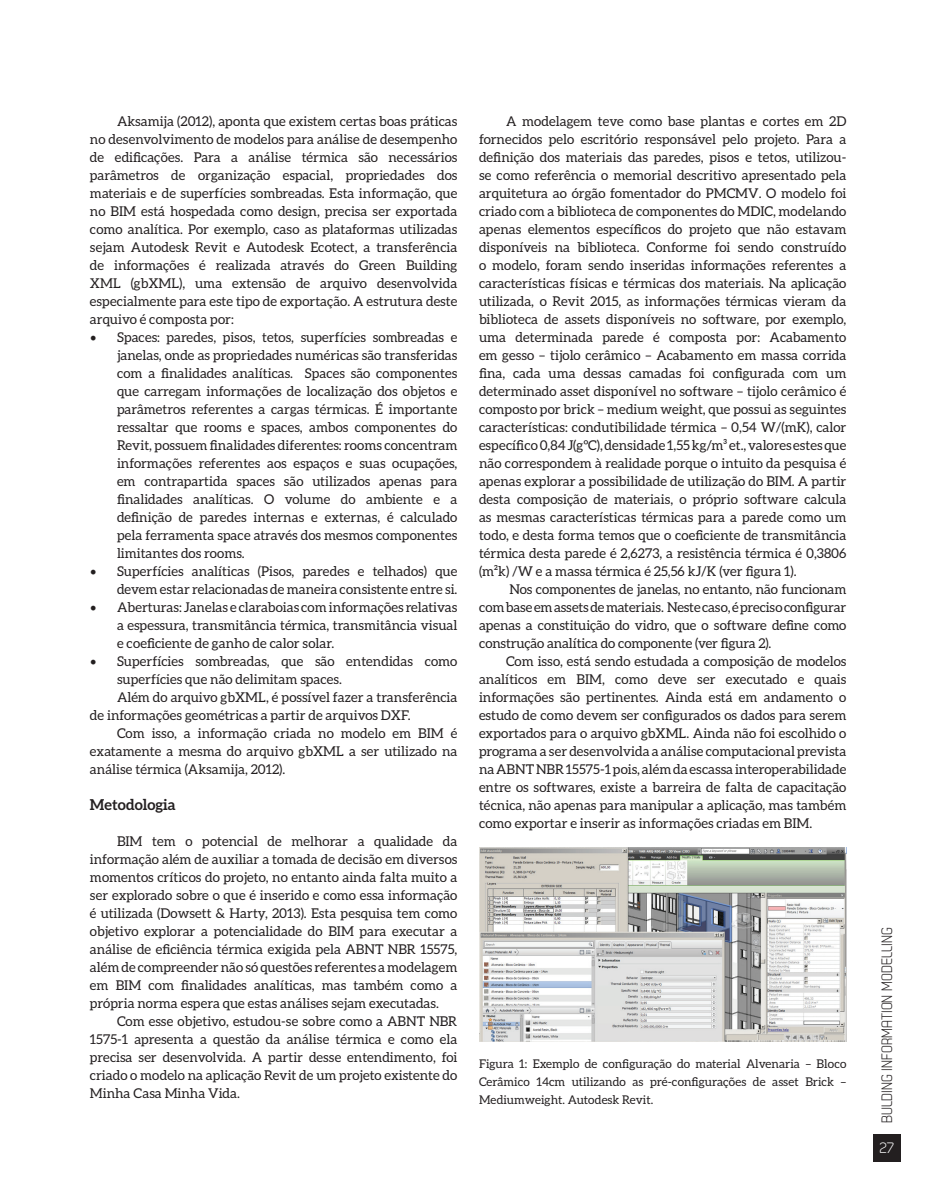
<style>
.page{position:relative;width:936px;height:1191px;background:#fff}
.page>*{position:absolute;margin:0;border:0;box-sizing:border-box;transform-origin:0 0}
.t1{font:15px "Dekar";color:#231f20}
.t2{font:700 15px "Aleo";color:#231f20}
.t3{font:15px "Dekar";color:#fff}
.t4{font:13.5px/18px "Aleo";color:#231f20;text-align:justify}
.t5{font:12px/18px "Aleo";color:#231f20;text-align:justify}
.s1{font-family:"Minion Pro";font-size:18px}
</style>
<div class="page">
<div style="left:873px;top:1134px;width:27px;height:27px;background:#231f20"></div>
<img style="left:479px;top:847px;width:367px;height:194px">
<p class="t4" style="left:90px;top:112px;width:369px;text-indent:27px">Aksamija (2012), aponta que existem certas boas práticas no desenvolvimento de modelos para análise de desempenho de edificações. Para a análise térmica são necessários parâmetros de organização espacial, propriedades dos materiais e de superfícies sombreadas. Esta informação, que no BIM está hospedada como design, precisa ser exportada como analítica. Por exemplo, caso as plataformas utilizadas sejam Autodesk Revit e Autodesk Ecotect, a transferência de informações é realizada através do Green Building XML (gbXML), uma extensão de arquivo desenvolvida especialmente para este tipo de exportação. A estrutura deste arquivo é composta por:</p>
<p class="t4" style="left:117px;top:328px;width:342px;text-indent:-27px"><span class="s1">•</span> Spaces: paredes, pisos, tetos, superfícies sombreadas e janelas, onde as propriedades numéricas são transferidas com a finalidades analíticas. Spaces são componentes que carregam informações de localização dos objetos e parâmetros referentes a cargas térmicas. É importante ressaltar que rooms e spaces, ambos componentes do Revit, possuem finalidades diferentes: rooms concentram informações referentes aos espaços e suas ocupações, em contrapartida spaces são utilizados apenas para finalidades analíticas. O volume do ambiente e a definição de paredes internas e externas, é calculado pela ferramenta space através dos mesmos componentes limitantes dos rooms.</p>
<p class="t4" style="left:90px;top:562px;width:369px;text-align:right"><span class="s1">•</span> Superfícies analíticas (Pisos, paredes e telhados) que devem estar relacionadas de maneira consistente entre si.</p>
<p class="t4" style="left:117px;top:598px;width:342px;text-indent:-27px"><span class="s1">•</span> Aberturas: Janelas e claraboias com informações relativas a espessura, transmitância térmica, transmitância visual e coeficiente de ganho de calor solar.</p>
<p class="t4" style="left:90px;top:652px;width:369px"><span class="s1">•</span> Superfícies sombreadas, que são entendidas como</p>
<p class="t4" style="left:117px;top:670px;width:226px">superfícies que não delimitam spaces.</p>
<p class="t4" style="left:117px;top:688px;width:342px">Além do arquivo gbXML, é possível fazer a transferência</p>
<p class="t4" style="left:90px;top:706px;width:322px">de informações geométricas a partir de arquivos DXF.</p>
<p class="t4" style="left:117px;top:724px;width:342px">Com isso, a informação criada no modelo em BIM é</p>
<p class="t4" style="left:90px;top:742px;width:369px">exatamente a mesma do arquivo gbXML a ser utilizado na</p>
<p class="t4" style="left:90px;top:760px;width:197px">análise térmica (Aksamija, 2012).</p>
<p class="t2" style="left:90px;top:796px;width:87px">Metodologia</p>
<p class="t4" style="left:90px;top:832px;width:369px;text-indent:27px">BIM tem o potencial de melhorar a qualidade da informação além de auxiliar a tomada de decisão em diversos momentos críticos do projeto, no entanto ainda falta muito a ser explorado sobre o que é inserido e como essa informação é utilizada (Dowsett &amp; Harty, 2013). Esta pesquisa tem como objetivo explorar a potencialidade do BIM para executar a análise de eficiência térmica exigida pela ABNT NBR 15575, além de compreender não só questões referentes a modelagem em BIM com finalidades analíticas, mas também como a própria norma espera que estas análises sejam executadas.</p>
<p class="t4" style="left:90px;top:1012px;width:369px;text-indent:27px">Com esse objetivo, estudou-se sobre como a ABNT NBR 1575-1 apresenta a questão da análise térmica e como ela precisa ser desenvolvida. A partir desse entendimento, foi criado o modelo na aplicação Revit de um projeto existente do Minha Casa Minha Vida.</p>
<p class="t4" style="left:479px;top:112px;width:369px;text-indent:27px">A modelagem teve como base plantas e cortes em 2D fornecidos pelo escritório responsável pelo projeto. Para a definição dos materiais das paredes, pisos e tetos, utilizou&shy;se como referência o memorial descritivo apresentado pela arquitetura ao órgão fomentador do PMCMV. O modelo foi criado com a biblioteca de componentes do MDIC, modelando apenas elementos específicos do projeto que não estavam disponíveis na biblioteca. Conforme foi sendo construído o modelo, foram sendo inseridas informações referentes a características físicas e térmicas dos materiais. Na aplicação utilizada, o Revit 2015, as informações térmicas vieram da biblioteca de assets disponíveis no software, por exemplo, uma determinada parede é composta por: Acabamento em gesso – tijolo cerâmico – Acabamento em massa corrida fina, cada uma dessas camadas foi configurada com um determinado asset disponível no software – tijolo cerâmico é composto por brick – medium weight, que possui as seguintes características: condutibilidade térmica – 0,54 W/(mK), calor específico 0,84 J(gºC), densidade 1,55 kg/m³ et., valores estes que não correspondem à realidade porque o intuito da pesquisa é apenas explorar a possibilidade de utilização do BIM. A partir desta composição de materiais, o próprio software calcula as mesmas características térmicas para a parede como um todo, e desta forma temos que o coeficiente de transmitância térmica desta parede é 2,6273, a resistência térmica é 0,3806 (m²k) /W e a massa térmica é 25,56 kJ/K (ver figura 1).</p>
<p class="t4" style="left:479px;top:580px;width:369px;text-indent:31px">Nos componentes de janelas, no entanto, não funcionam com base em assets de materiais. Neste caso, é preciso configurar apenas a constituição do vidro, que o software define como construção analítica do componente (ver figura 2).</p>
<p class="t4" style="left:479px;top:652px;width:369px;text-indent:27px">Com isso, está sendo estudada a composição de modelos analíticos em BIM, como deve ser executado e quais informações são pertinentes. Ainda está em andamento o estudo de como devem ser configurados os dados para serem exportados para o arquivo gbXML. Ainda não foi escolhido o programa a ser desenvolvida a análise computacional prevista na ABNT NBR 15575-1 pois, além da escassa interoperabilidade entre os softwares, existe a barreira de falta de capacitação técnica, não apenas para manipular a aplicação, mas também como exportar e inserir as informações criadas em BIM.</p>
<p class="t5" style="left:479px;top:1054px;width:369px">Figura 1: Exemplo de configuração do material Alvenaria – Bloco Cerâmico 14cm utilizando as pré-configurações de asset Brick – Mediumweight. Autodesk Revit.</p>
<p class="t1" style="left:879px;top:1122px;width:197px;rotate:-90deg">BULDING INFORMATION MODELLING</p>
<p class="t3" style="left:879px;top:1140px;width:16px">27</p>
</div>
